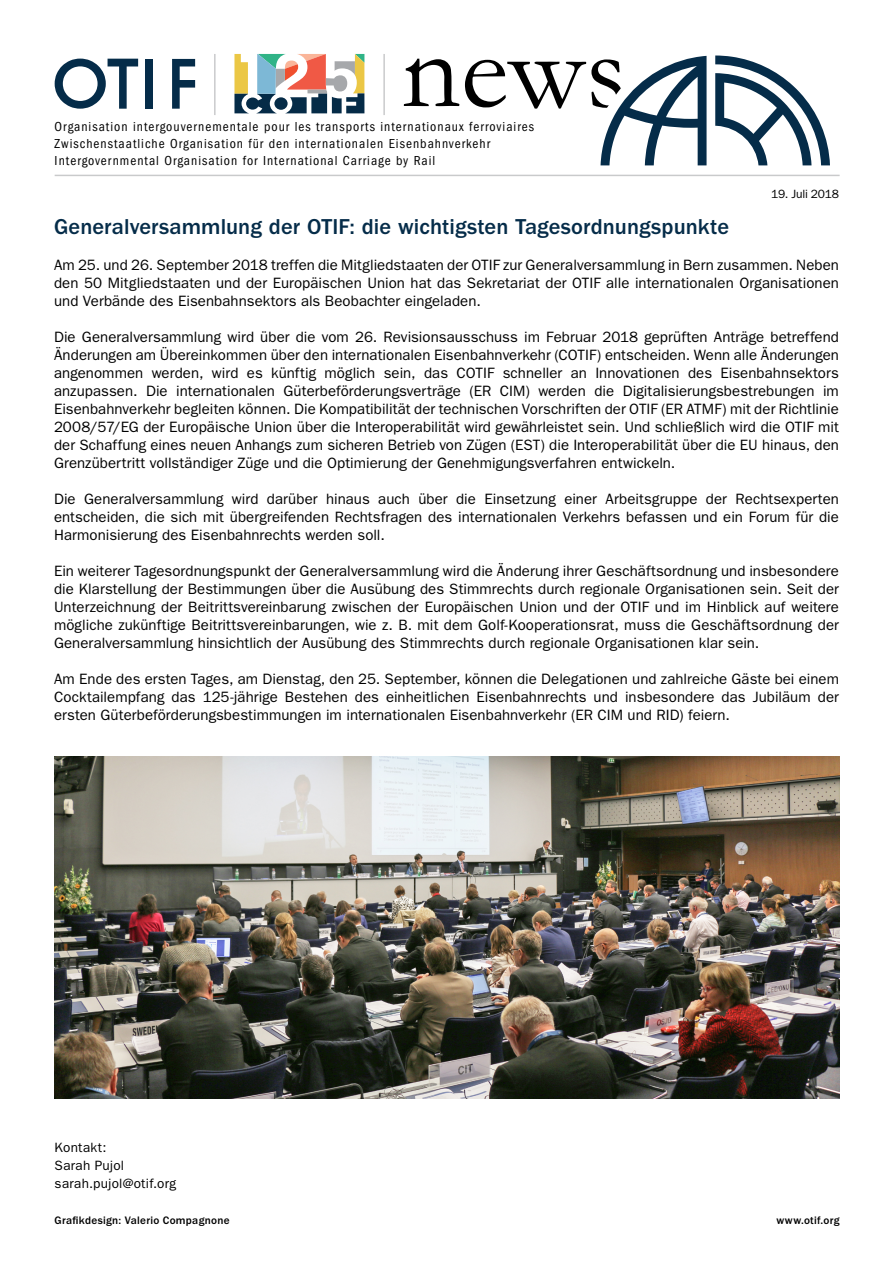
<style>
.page{position:relative;width:893px;height:1263px;background:#fff}
.page>*{position:absolute;margin:0;border:0;box-sizing:border-box;transform-origin:0 0}
.t1{font:500 22.35px "ITC Franklin Gothic Std";letter-spacing:.005em;color:#052c49}
.t2{font:15px/18px "ITC Franklin Gothic Std";letter-spacing:.005em;color:#000;text-align:justify}
.t3{font:condensed 13.5px/17px "ITC Franklin Gothic Std";letter-spacing:.075em;color:#000}
.t4{font:13.5px/18px "ITC Franklin Gothic Std";letter-spacing:.02em;color:#000}
.t5{font:12px "ITC Franklin Gothic Std";letter-spacing:-.02em;color:#000}
.t6{font:500 11.25px "ITC Franklin Gothic Std";letter-spacing:.025em;color:#000}
</style>
<div class="page">
<svg style="left:55px;top:59px;width:83px;height:50px"></svg>
<div style="left:146px;top:59px;width:7px;height:50px;background:#052c49"></div>
<svg style="left:172px;top:59px;width:23px;height:50px"></svg>
<svg style="left:404px;top:59px;width:55px;height:47px"></svg>
<hr style="left:55px;top:175px;width:785px;height:1px;background:#939598">
<svg style="left:715px;top:56px;width:115px;height:109px"></svg>
<svg style="left:234px;top:54px;width:130px;height:59px"></svg>
<hr style="left:214px;top:54px;width:2px;height:61px;background:#939598">
<hr style="left:383px;top:54px;width:2px;height:61px;background:#939598">
<svg style="left:465px;top:56px;width:241px;height:109px"></svg>
<img style="left:54px;top:756px;width:786px;height:342px">
<p class="t3" style="left:55px;top:118px;width:481px">Organisation intergouvernementale pour les transports internationaux ferroviaires<br>Zwischenstaatliche Organisation für den internationalen Eisenbahnverkehr<br>Intergovernmental Organisation for International Carriage by Rail</p>
<p class="t5" style="left:771px;top:187px;width:69px">19. Juli 2018</p>
<h1 class="t1" style="left:54px;top:214px;width:677px">Generalversammlung der OTIF: die wichtigsten Tagesordnungspunkte</h1>
<p class="t2" style="left:54px;top:256px;width:786px">Am 25. und 26. September 2018 treffen die Mitgliedstaaten der OTIF zur Generalversammlung in Bern zusammen. Neben den 50 Mitgliedstaaten und der Europäischen Union hat das Sekretariat der OTIF alle internationalen Organisationen und Verbände des Eisenbahnsektors als Beobachter eingeladen.</p>
<p class="t2" style="left:54px;top:328px;width:786px">Die Generalversammlung wird über die vom 26. Revisionsausschuss im Februar 2018 geprüften Anträge betreffend Änderungen am Übereinkommen über den internationalen Eisenbahnverkehr (COTIF) entscheiden. Wenn alle Änderungen angenommen werden, wird es künftig möglich sein, das COTIF schneller an Innovationen des Eisenbahnsektors anzupassen. Die internationalen Güterbeförderungsverträge (ER CIM) werden die Digitalisierungsbestrebungen im Eisenbahnverkehr begleiten können. Die Kompatibilität der technischen Vorschriften der OTIF (ER ATMF) mit der Richtlinie 2008/57/EG der Europäische Union über die Interoperabilität wird gewährleistet sein. Und schließlich wird die OTIF mit der Schaffung eines neuen Anhangs zum sicheren Betrieb von Zügen (EST) die Interoperabilität über die EU hinaus, den Grenzübertritt vollständiger Züge und die Optimierung der Genehmigungsverfahren entwickeln.</p>
<p class="t2" style="left:54px;top:490px;width:786px">Die Generalversammlung wird darüber hinaus auch über die Einsetzung einer Arbeitsgruppe der Rechtsexperten entscheiden, die sich mit übergreifenden Rechtsfragen des internationalen Verkehrs befassen und ein Forum für die Harmonisierung des Eisenbahnrechts werden soll.</p>
<p class="t2" style="left:54px;top:562px;width:786px">Ein weiterer Tagesordnungspunkt der Generalversammlung wird die Änderung ihrer Geschäftsordnung und insbesondere die Klarstellung der Bestimmungen über die Ausübung des Stimmrechts durch regionale Organisationen sein. Seit der Unterzeichnung der Beitrittsvereinbarung zwischen der Europäischen Union und der OTIF und im Hinblick auf weitere mögliche zukünftige Beitrittsvereinbarungen, wie z. B. mit dem Golf-Kooperationsrat, muss die Geschäftsordnung der Generalversammlung hinsichtlich der Ausübung des Stimmrechts durch regionale Organisationen klar sein.</p>
<p class="t2" style="left:54px;top:670px;width:786px">Am Ende des ersten Tages, am Dienstag, den 25. September, können die Delegationen und zahlreiche Gäste bei einem Cocktailempfang das 125-jährige Bestehen des einheitlichen Eisenbahnrechts und insbesondere das Jubiläum der ersten Güterbeförderungsbestimmungen im internationalen Eisenbahnverkehr (ER CIM und RID) feiern.</p>
<p class="t4" style="left:55px;top:1139px;width:123px">Kontakt:<br>Sarah Pujol sarah.pujol@otif.org</p>
<p class="t6" style="left:55px;top:1214px;width:176px">Grafikdesign: Valerio Compagnone</p>
<p class="t6" style="left:776px;top:1214px;width:65px">www.otif.org</p>
</div>
